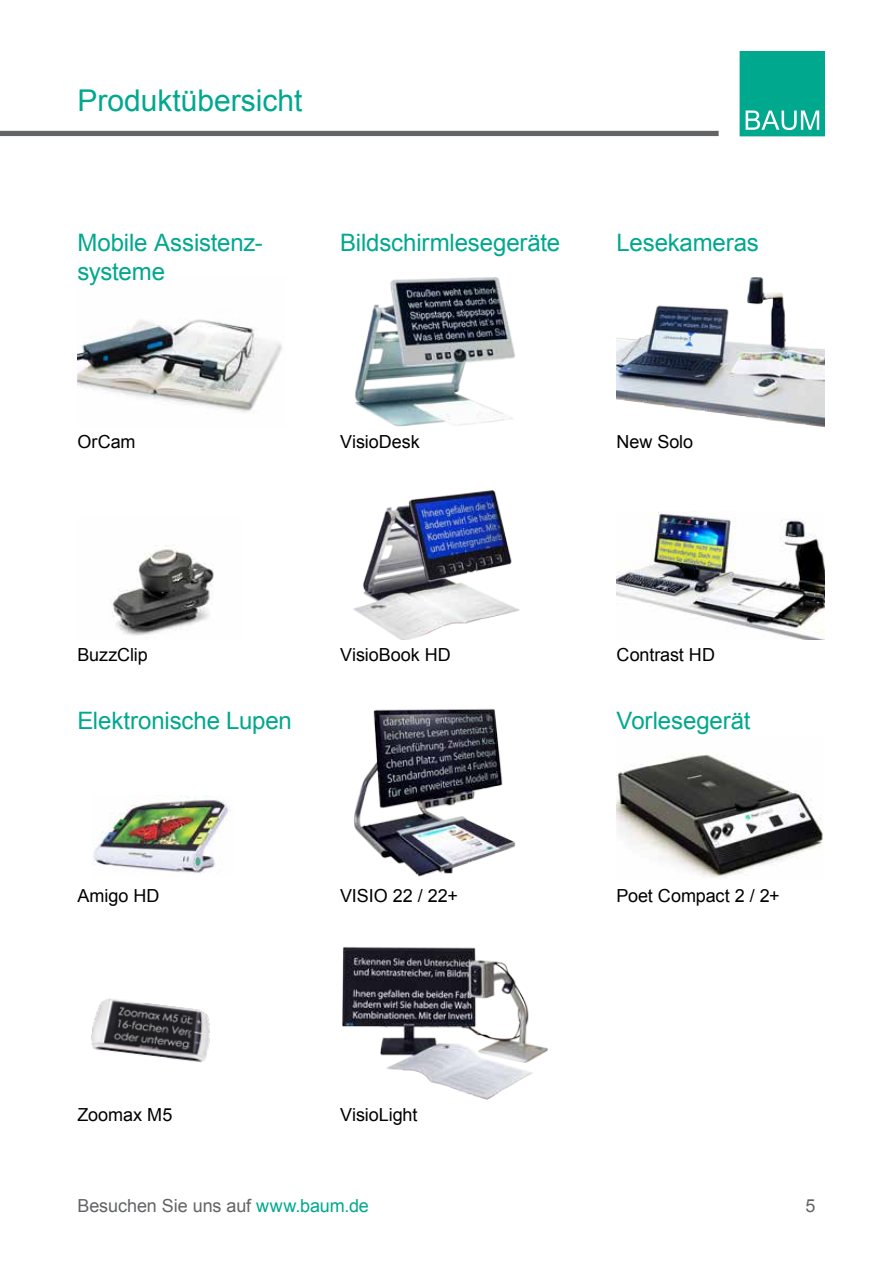
<style>
.page{position:relative;width:893px;height:1263px;background:#fff}
.page>*{position:absolute;margin:0;border:0;box-sizing:border-box;transform-origin:0 0}
.t1{font:30px "Arial";color:#00a88e}
.t2{font:24px/28.8px "Arial";letter-spacing:-.005em;color:#00a88e}
.t3{font:18px "Arial";letter-spacing:-.005em;color:#000}
.t4{font:18px "Arial";letter-spacing:-.005em;color:#636466}
.s1{color:#00a88e}
</style>
<div class="page">
<div style="left:740px;top:51px;width:85px;height:85px;background:#00a88e"></div>
<svg style="left:746px;top:111px;width:73px;height:19px"></svg>
<div style="left:0;top:131px;width:719px;height:5px;background:#636466"></div>
<img style="left:77px;top:319px;width:205px;height:93px">
<img style="left:617px;top:754px;width:206px;height:123px">
<img style="left:112px;top:545px;width:102px;height:91px">
<img style="left:342px;top:947px;width:206px;height:153px">
<img style="left:354px;top:708px;width:162px;height:169px">
<img style="left:355px;top:277px;width:160px;height:149px">
<img style="left:617px;top:277px;width:208px;height:149px">
<img style="left:353px;top:491px;width:167px;height:149px">
<img style="left:617px;top:511px;width:208px;height:129px">
<img style="left:91px;top:998px;width:119px;height:65px">
<img style="left:92px;top:795px;width:139px;height:79px">
<h1 class="t1" style="left:77px;top:80px;width:227px">Produktübersicht</h1>
<h2 class="t2" style="left:77px;top:229px;width:187px">Mobile Assistenz&shy;systeme</h2>
<h2 class="t2" style="left:340px;top:229px;width:222px">Bildschirmlesegeräte</h2>
<h2 class="t2" style="left:617px;top:229px;width:144px">Lesekameras</h2>
<p class="t3" style="left:77px;top:430px;width:60px">OrCam</p>
<p class="t3" style="left:340px;top:430px;width:81px">VisioDesk</p>
<p class="t3" style="left:617px;top:430px;width:78px">New Solo</p>
<p class="t3" style="left:77px;top:643px;width:72px">BuzzClip</p>
<p class="t3" style="left:340px;top:643px;width:112px">VisioBook HD</p>
<p class="t3" style="left:617px;top:643px;width:100px">Contrast HD</p>
<h2 class="t2" style="left:77px;top:707px;width:216px">Elektronische Lupen</h2>
<h2 class="t2" style="left:617px;top:707px;width:135px">Vorlesegerät</h2>
<p class="t3" style="left:77px;top:884px;width:84px">Amigo HD</p>
<p class="t3" style="left:340px;top:884px;width:120px">VISIO 22 / 22+</p>
<p class="t3" style="left:617px;top:884px;width:165px">Poet Compact 2 / 2+</p>
<p class="t3" style="left:77px;top:1103px;width:97px">Zoomax M5</p>
<p class="t3" style="left:340px;top:1103px;width:79px">VisioLight</p>
<p class="t4" style="left:77px;top:1194px;width:293px">Besuchen Sie uns auf <span class="s1">www.baum.de</span></p>
<p class="t4" style="left:806px;top:1194px;width:12px">5</p>
</div>
